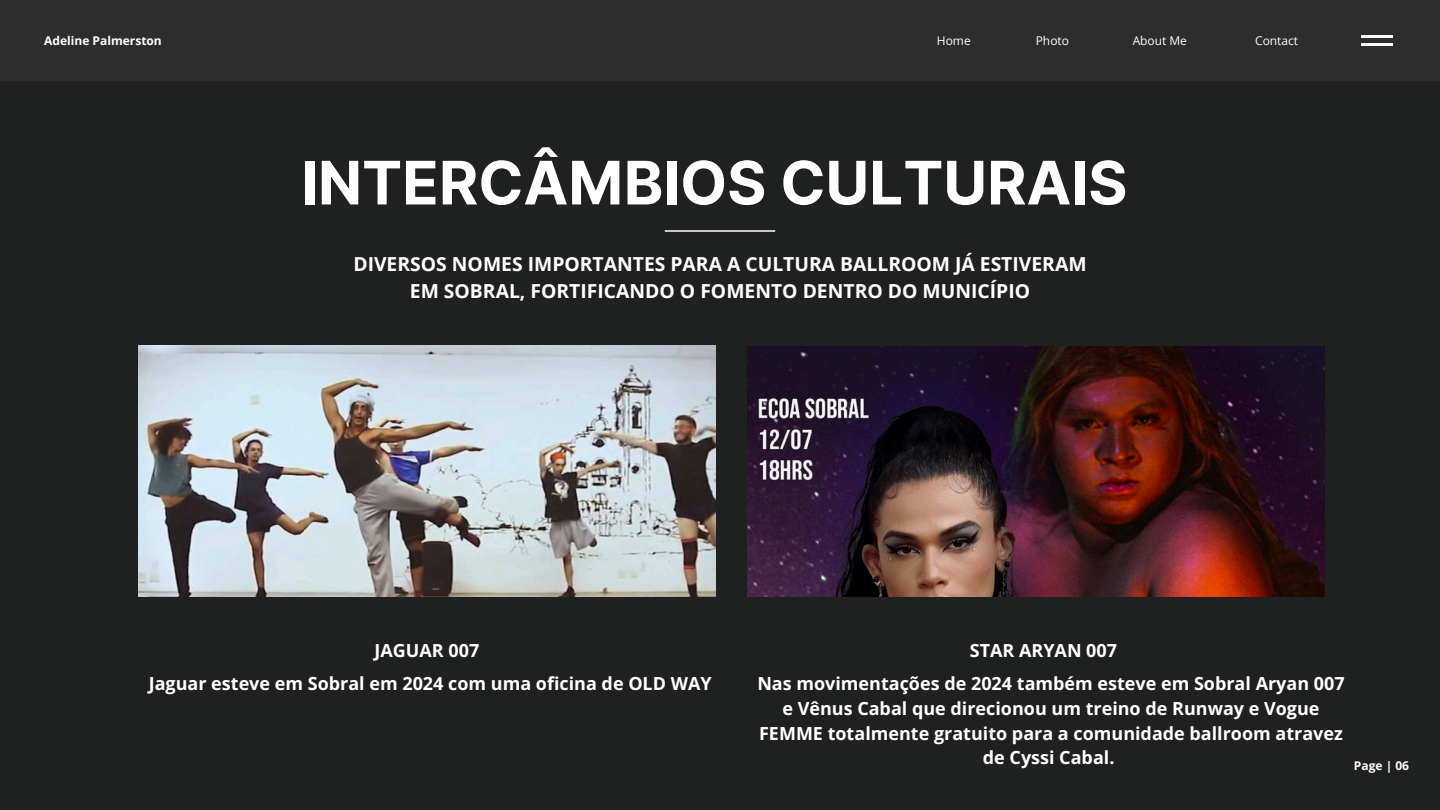
<style>
.page{position:relative;width:1440px;height:810px;background:#1f2020}
.page>*{position:absolute;margin:0;border:0;box-sizing:border-box;transform-origin:0 0}
.t1{font:700 60px "Inter";color:#fff}
.t2{font:700 19.3px/27px "Open Sans";color:#fff;text-align:center}
.t3{font:700 18px/24.8px "Open Sans";color:#fff;text-align:center}
.t4{font:700 12px "Open Sans";color:#fff}
.t5{font:12px "Open Sans";color:#fff}
</style>
<div class="page">
<div style="left:0;top:0;width:1440px;height:81px;background:#2d2d2d"></div>
<hr style="left:1362px;top:36px;width:31px;height:2px;background:#fff">
<hr style="left:1362px;top:43px;width:31px;height:2px;background:#fff">
<img style="left:138px;top:346px;width:578px;height:250px">
<img style="left:747px;top:346px;width:578px;height:251px">
<hr style="left:665px;top:230px;width:110px;height:2px;background:#fff">
<h4 class="t4" style="left:44px;top:32px;width:119px">Adeline Palmerston</h4>
<p class="t5" style="left:937px;top:32px;width:35px">Home</p>
<p class="t5" style="left:1036px;top:32px;width:35px">Photo</p>
<p class="t5" style="left:1133px;top:32px;width:56px">About Me</p>
<p class="t5" style="left:1255px;top:32px;width:45px">Contact</p>
<h2 class="t1" style="left:301px;top:147px;width:828px">INTERCÂMBIOS CULTURAIS</h2>
<h3 class="t2" style="left:353px;top:250px;width:735px">DIVERSOS NOMES IMPORTANTES PARA A CULTURA BALLROOM JÁ ESTIVERAM<br>EM SOBRAL, FORTIFICANDO O FOMENTO DENTRO DO MUNICÍPIO</h3>
<h3 class="t3" style="left:375px;top:638px;width:106px">JAGUAR 007</h3>
<h2 class="t3" style="left:970px;top:638px;width:149px">STAR ARYAN 007</h2>
<h2 class="t3" style="left:149px;top:671px;width:565px">Jaguar esteve em Sobral em 2024 com uma oficina de OLD WAY</h2>
<h4 class="t3" style="left:757px;top:671px;width:589px">Nas movimentações de 2024 também esteve em Sobral Aryan 007 e Vênus Cabal que direcionou um treino de Runway e Vogue FEMME totalmente gratuito para a comunidade ballroom atravez de Cyssi Cabal.</h4>
<h1 class="t4" style="left:1354px;top:757px;width:57px">Page | 06</h1>
</div>
